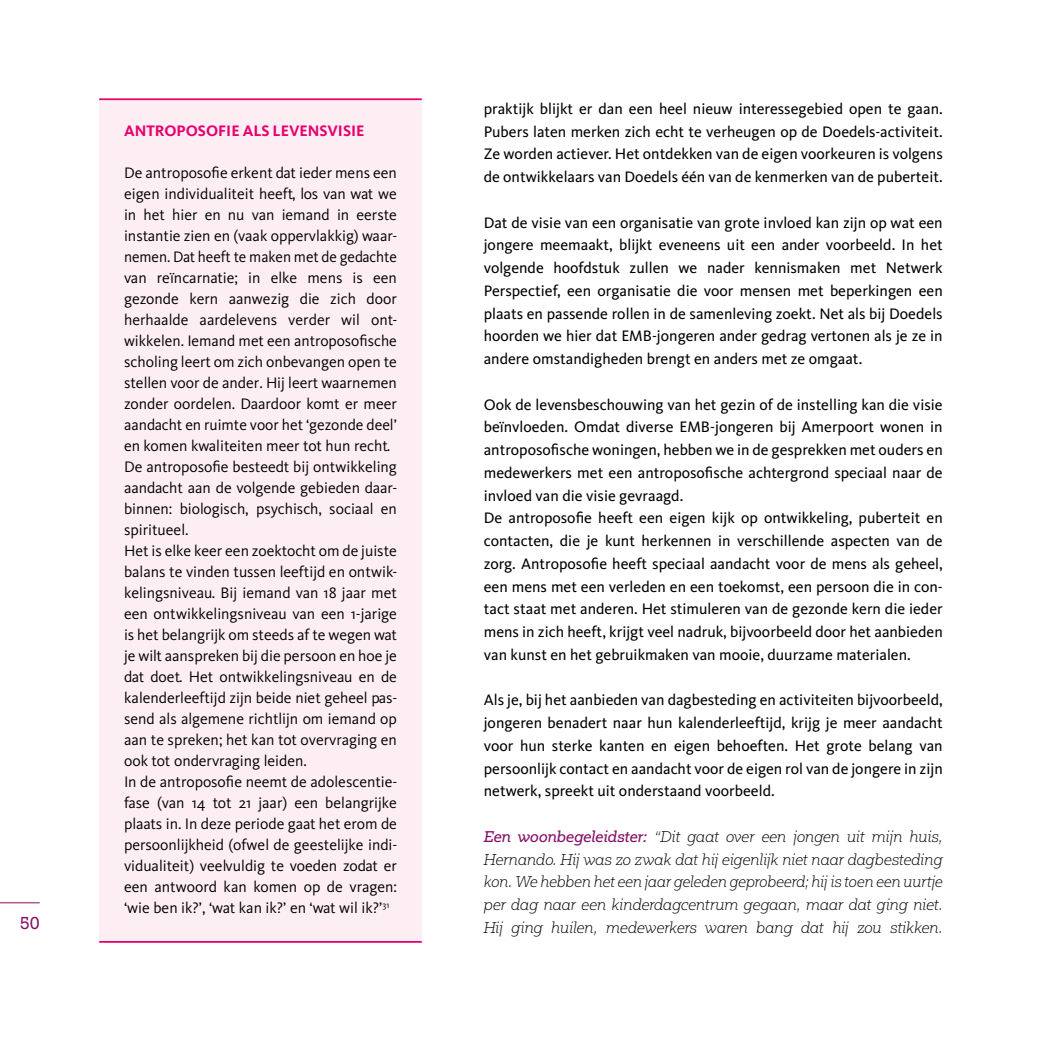
<style>
.page{position:relative;width:1042px;height:1042px;background:#fff}
.page>*{position:absolute;margin:0;border:0;box-sizing:border-box;transform-origin:0 0}
.t1{font:17.5px "Fakt Slab Pro";color:#850f66}
.t2{font:15.75px/22.8px "Kievit";color:#000;text-align:justify}
.t3{font:15.75px/21px "Kievit";color:#000}
.t4{font:italic 300 15.75px/22.8px "Fakt Slab Pro";letter-spacing:-.005em;color:#000;text-align:justify}
.t5{font:700 15.75px "Kievit";color:#e6006d}
.s1{font-weight:400;color:#850f66}
</style>
<div class="page">
<hr style="left:0;top:902px;width:40px;height:1px;background:#850f66">
<div style="left:99px;top:99px;width:323px;height:844px;background:#fdeef3"></div>
<hr style="left:99px;top:941px;width:323px;height:2px;background:#e6006d">
<hr style="left:99px;top:98px;width:323px;height:2px;background:#e6006d">
<p class="t1" style="left:20px;top:912px;width:21px">50</p>
<p class="t5" style="left:124px;top:121px;width:242px">ANTROPOSOFIE ALS LEVENSVISIE</p>
<p class="t3" style="left:124px;top:162px;width:275px">De antroposofie erkent dat ieder mens een eigen individualiteit heeft, los van wat we in het hier en nu van iemand in eerste instantie zien en (vaak oppervlakkig) waar&shy;nemen. Dat heeft te maken met de gedachte van reïncarnatie; in elke mens is een gezonde kern aanwezig die zich door herhaalde aardelevens verder wil ont&shy;wikkelen. Iemand met een antroposofische scholing leert om zich onbevangen open te stellen voor de ander. Hij leert waarnemen zonder oordelen. Daardoor komt er meer aandacht en ruimte voor het ‘gezonde deel’ en komen kwaliteiten meer tot hun recht.<br>De antroposofie besteedt bij ontwikkeling aandacht aan de volgende gebieden daar&shy;binnen: biologisch, psychisch, sociaal en spiritueel.<br>Het is elke keer een zoektocht om de juiste balans te vinden tussen leeftijd en ontwik&shy;kelingsniveau. Bij iemand van 18 jaar met een ontwikkelingsniveau van een 1-jarige is het belangrijk om steeds af te wegen wat je wilt aanspreken bij die persoon en hoe je dat doet. Het ontwikkelingsniveau en de kalenderleeftijd zijn beide niet geheel pas&shy;send als algemene richtlijn om iemand op aan te spreken; het kan tot overvraging en ook tot ondervraging leiden.<br>In de antroposofie neemt de adolescentie&shy;fase (van 14 tot 21 jaar) een belangrijke plaats in. In deze periode gaat het erom de persoonlijkheid (ofwel de geestelijke indi&shy;vidualiteit) veelvuldig te voeden zodat er een antwoord kan komen op de vragen: ‘wie ben ik?’, ‘wat kan ik?’ en ‘wat wil ik?’<sup>31</sup></p>
<p class="t2" style="left:484px;top:97px;width:460px">praktijk blijkt er dan een heel nieuw interessegebied open te gaan.<br>Pubers laten merken zich echt te verheugen op de Doedels-activiteit.<br>Ze worden actiever. Het ontdekken van de eigen voorkeuren is volgens de ontwikkelaars van Doedels één van de kenmerken van de puberteit.</p>
<p class="t2" style="left:484px;top:211px;width:460px">Dat de visie van een organisatie van grote invloed kan zijn op wat een jongere meemaakt, blijkt eveneens uit een ander voorbeeld. In het volgende hoofdstuk zullen we nader kennismaken met Netwerk Perspectief, een organisatie die voor mensen met beperkingen een plaats en passende rollen in de samenleving zoekt. Net als bij Doedels hoorden we hier dat EMB-jongeren ander gedrag vertonen als je ze in andere omstandigheden brengt en anders met ze omgaat.</p>
<p class="t2" style="left:484px;top:393px;width:460px;text-align:left">Ook de levensbeschouwing van het gezin of de instelling kan die visie beïnvloeden. Omdat diverse EMB-jongeren bij Amerpoort wonen in antroposofische woningen, hebben we in de gesprekken met ouders en medewerkers met een antroposofische achtergrond speciaal naar de invloed van die visie gevraagd.<br>De antroposofie heeft een eigen kijk op ontwikkeling, puberteit en contacten, die je kunt herkennen in verschillende aspecten van de zorg. Antroposofie heeft speciaal aandacht voor de mens als geheel, een mens met een verleden en een toekomst, een persoon die in con&shy;tact staat met anderen. Het stimuleren van de gezonde kern die ieder mens in zich heeft, krijgt veel nadruk, bijvoorbeeld door het aanbieden van kunst en het gebruikmaken van mooie, duurzame materialen.</p>
<p class="t2" style="left:484px;top:689px;width:460px">Als je, bij het aanbieden van dagbesteding en activiteiten bijvoorbeeld, jongeren benadert naar hun kalenderleeftijd, krijg je meer aandacht voor hun sterke kanten en eigen behoeften. Het grote belang van persoonlijk contact en aandacht voor de eigen rol van de jongere in zijn netwerk, spreekt uit onderstaand voorbeeld.</p>
<p class="t4" style="left:484px;top:825px;width:460px"><span class="s1">Een woonbegeleidster:</span> “Dit gaat over een jongen uit mijn huis, Hernando. Hij was zo zwak dat hij eigenlijk niet naar dagbesteding kon. We hebben het een jaar geleden geprobeerd; hij is toen een uurtje per dag naar een kinderdagcentrum gegaan, maar dat ging niet.<br>Hij ging huilen, medewerkers waren bang dat hij zou stikken.</p>
</div>
